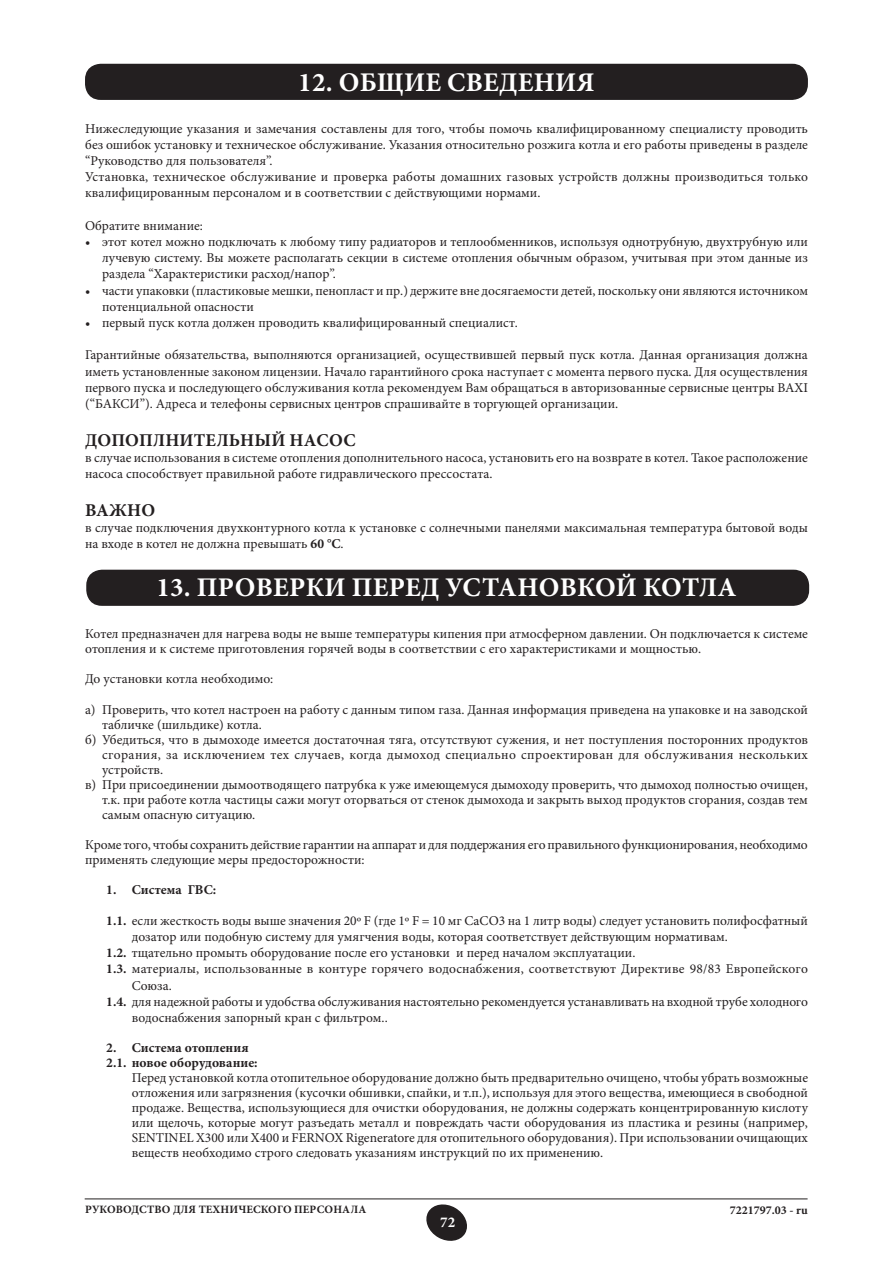
<style>
.page{position:relative;width:893px;height:1263px;background:#fff}
.page>*{position:absolute;margin:0;border:0;box-sizing:border-box;transform-origin:0 0}
.t1{font:700 27px "Minion Pro";letter-spacing:.01em;color:#fff}
.t2{font:700 18px "Minion Pro";letter-spacing:.01em;color:#231f20}
.t3{font:700 15px "Minion Pro";color:#fff}
.t4{font:13.5px/16.2px "Minion Pro";color:#231f20}
.t5{font:13.5px "Minion Pro";letter-spacing:.025em;color:#231f20}
.t6{font:700 13.5px/15px "Minion Pro";color:#231f20}
.t7{font:700 12px "Minion Pro";color:#231f20}
.t8{font:700 11.25px "Minion Pro";letter-spacing:.01em;color:#231f20}
.s1{font-weight:700}
</style>
<div class="page">
<svg style="left:426px;top:1204px;width:41px;height:37px"></svg>
<hr style="left:85px;top:1198px;width:723px;height:1px;background:#231f20">
<div style="left:86px;top:64px;width:721px;height:35px;background:#231f20;border-radius:15px"></div>
<div style="left:85px;top:64px;width:723px;height:36px;border:2px solid #231f20;border-radius:15px"></div>
<div style="left:87px;top:570px;width:721px;height:35px;background:#231f20;border-radius:15px"></div>
<div style="left:86px;top:570px;width:723px;height:36px;border:2px solid #231f20;border-radius:15px"></div>
<h1 class="t1" style="left:298px;top:63px;width:298px">12. ОБЩИЕ СВЕДЕНИЯ</h1>
<p class="t4" style="left:85px;top:120px;width:725px">Нижеследующие указания и замечания составлены для того, чтобы помочь квалифицированному специалисту проводить без ошибок установку и техническое обслуживание. Указания относительно розжига котла и его работы приведены в разделе “Руководство для пользователя”.<br>Установка, техническое обслуживание и проверка работы домашних газовых устройств должны производиться только квалифицированным персоналом и в соответствии с действующими нормами.</p>
<p class="t4" style="left:85px;top:217px;width:119px">Обратите внимание:</p>
<p class="t4" style="left:102px;top:234px;width:707px;text-align:justify;text-indent:-17px">• этот котел можно подключать к любому типу радиаторов и теплообменников, используя однотрубную, двухтрубную или лучевую систему. Вы можете располагать секции в системе отопления обычным образом, учитывая при этом данные из раздела “Характеристики расход/напор”.</p>
<p class="t4" style="left:102px;top:282px;width:707px;text-indent:-17px">• части упаковки (пластиковые мешки, пенопласт и пр.) держите вне досягаемости детей, поскольку они являются источником потенциальной опасности</p>
<p class="t4" style="left:85px;top:315px;width:434px">• первый пуск котла должен проводить квалифицированный специалист.</p>
<p class="t4" style="left:85px;top:347px;width:724px;text-align:justify">Гарантийные обязательства, выполняются организацией, осуществившей первый пуск котла. Данная организация должна иметь установленные законом лицензии. Начало гарантийного срока наступает с момента первого пуска. Для осуществления первого пуска и последующего обслуживания котла рекомендуем Вам обращаться в авторизованные сервисные центры BAXI (“БАКСИ”). Адреса и телефоны сервисных центров спрашивайте в торгующей организации.</p>
<h2 class="t2" style="left:85px;top:427px;width:272px">ДОПОПЛНИТЕЛЬНЫЙ НАСОС</h2>
<p class="t4" style="left:85px;top:450px;width:724px">в случае использования в системе отопления дополнительного насоса, установить его на возврате в котел. Такое расположение насоса способствует правильной работе гидравлического прессостата.</p>
<h2 class="t2" style="left:85px;top:498px;width:72px">ВАЖНО</h2>
<p class="t4" style="left:85px;top:520px;width:724px">в случае подключения двухконтурного котла к установке с солнечными панелями максимальная температура бытовой воды на входе в котел не должна превышать <span class="s1">60 °C</span>.</p>
<h1 class="t1" style="left:156px;top:569px;width:582px">13. ПРОВЕРКИ ПЕРЕД УСТАНОВКОЙ КОТЛА</h1>
<p class="t4" style="left:85px;top:627px;width:724px;line-height:15px">Котел предназначен для нагрева воды не выше температуры кипения при атмосферном давлении. Он подключается к системе отопления и к системе приготовления горячей воды в соответствии с его характеристиками и мощностью.</p>
<p class="t4" style="left:85px;top:671px;width:190px">До установки котла необходимо:</p>
<p class="t4" style="left:85px;top:701px;width:724px">a) Проверить, что котел настроен на работу с данным типом газа. Данная информация приведена на упаковке и на заводской</p>
<p class="t4" style="left:102px;top:716px;width:161px">табличке (шильдике) котла.</p>
<p class="t4" style="left:85px;top:731px;width:724px">б) Убедиться, что в дымоходе имеется достаточная тяга, отсутствуют сужения, и нет поступления посторонних продуктов</p>
<p class="t5" style="left:102px;top:745px;width:707px">сгорания, за исключением тех случаев, когда дымоход специально спроектирован для обслуживания нескольких</p>
<p class="t4" style="left:102px;top:761px;width:63px">устройств.</p>
<p class="t4" style="left:85px;top:776px;width:724px">в) При присоединении дымоотводящего патрубка к уже имеющемуся дымоходу проверить, что дымоход полностью очищен,</p>
<p class="t4" style="left:102px;top:791px;width:707px">т.к. при работе котла частицы сажи могут оторваться от стенок дымохода и закрыть выход продуктов сгорания, создав тем</p>
<p class="t4" style="left:102px;top:806px;width:155px">самым опасную ситуацию.</p>
<p class="t4" style="left:85px;top:837px;width:724px;line-height:15px">Кроме того, чтобы сохранить действие гарантии на аппарат и для поддержания его правильного функционирования, необходимо применять следующие меры предосторожности:</p>
<p class="t6" style="left:106px;top:881px;width:111px">1. Система ГВС:</p>
<p class="t4" style="left:106px;top:912px;width:703px"><span class="s1">1.1.</span> если жесткость воды выше значения 20º F (где 1º F = 10 мг СаСО3 на 1 литр воды) следует установить полифосфатный</p>
<p class="t4" style="left:132px;top:928px;width:598px">дозатор или подобную систему для умягчения воды, которая соответствует действующим нормативам.</p>
<p class="t4" style="left:106px;top:945px;width:531px"><span class="s1">1.2.</span> тщательно промыть оборудование после его установки и перед началом эксплуатации.</p>
<p class="t4" style="left:106px;top:961px;width:703px"><span class="s1">1.3.</span> материалы, использованные в контуре горячего водоснабжения, соответствуют Директиве 98/83 Европейского</p>
<p class="t4" style="left:132px;top:977px;width:42px">Союза.</p>
<p class="t4" style="left:106px;top:993px;width:703px"><span class="s1">1.4.</span> для надежной работы и удобства обслуживания настоятельно рекомендуется устанавливать на входной трубе холодного</p>
<p class="t4" style="left:132px;top:1009px;width:257px">водоснабжения запорный кран с фильтром..</p>
<p class="t6" style="left:106px;top:1040px;width:153px">2. Система отопления<br>2.1. новое оборудование:</p>
<p class="t4" style="left:132px;top:1070px;width:678px;line-height:15px;text-align:justify">Перед установкой котла отопительное оборудование должно быть предварительно очищено, чтобы убрать возможные отложения или загрязнения (кусочки обшивки, спайки, и т.п.), используя для этого вещества, имеющиеся в свободной продаже. Вещества, использующиеся для очистки оборудования, не должны содержать концентрированную кислоту или щелочь, которые могут разъедать металл и повреждать части оборудования из пластика и резины (например, SENTINEL X300 или X400 и FERNOX Rigeneratore для отопительного оборудования). При использовании очищающих веществ необходимо строго следовать указаниям инструкций по их применению.</p>
<p class="t8" style="left:85px;top:1201px;width:283px">РУКОВОДСТВО ДЛЯ ТЕХНИЧЕСКОГО ПЕРСОНАЛА</p>
<p class="t7" style="left:730px;top:1201px;width:80px">7221797.03 - ru</p>
<p class="t3" style="left:440px;top:1211px;width:16px">72</p>
</div>
